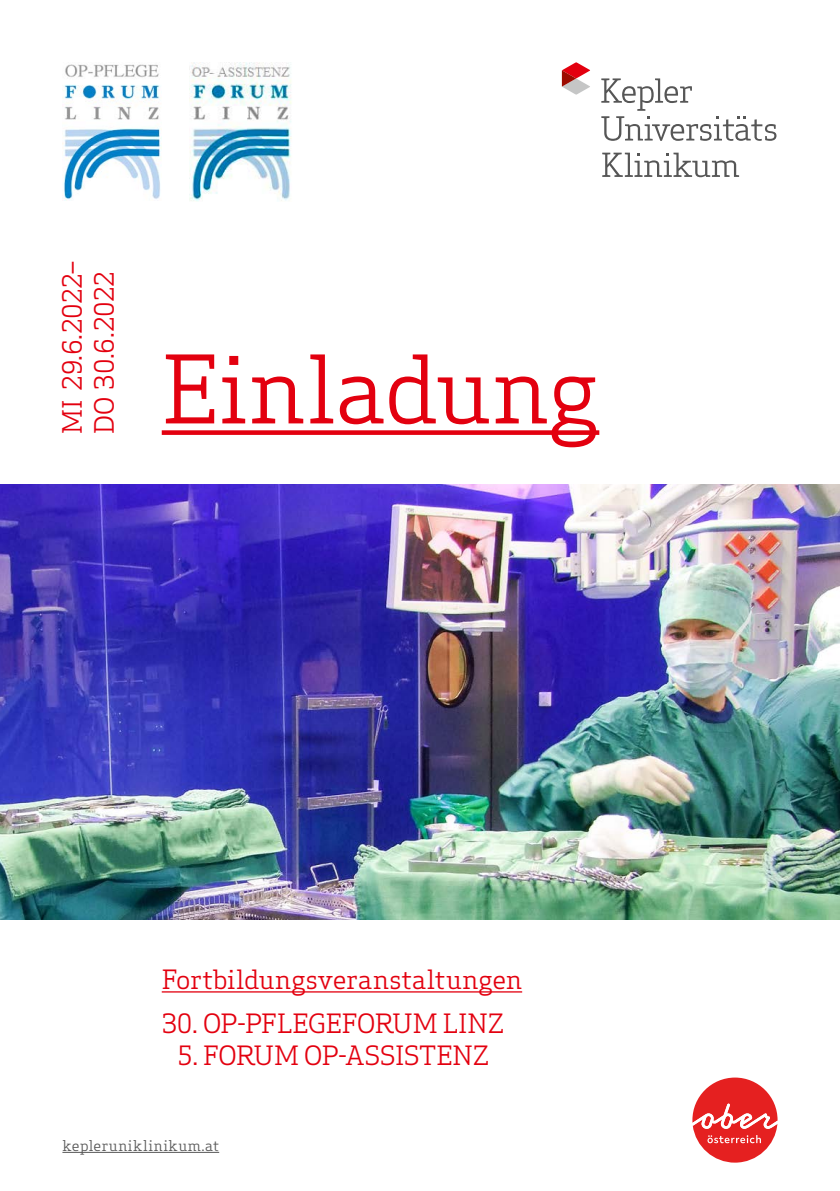
<style>
.page{position:relative;width:840px;height:1191px;background:#fff}
.page>*{position:absolute;margin:0;border:0;box-sizing:border-box;transform-origin:0 0}
.t1{font:92px "Apex Serif";letter-spacing:-.005em;color:#e3000f}
.t2{font:26px/32px "Apex Serif";letter-spacing:-.005em;color:#e3000f}
.t3{font:14.6px "Apex Serif";letter-spacing:.04em;color:#565656}
</style>
<div class="page">
<svg style="left:601px;top:78px;width:175px;height:63px"></svg>
<svg style="left:602px;top:153px;width:136px;height:24px"></svg>
<svg style="left:561px;top:62px;width:29px;height:33px"></svg>
<div style="left:162px;top:430px;width:437px;height:5px;background:#e3000f"></div>
<hr style="left:62px;top:1152px;width:157px;height:1px;background:#565656">
<img style="left:0;top:484px;width:839px;height:435px">
<hr style="left:162px;top:991px;width:360px;height:1px;background:#e3000f">
<img style="left:62px;top:64px;width:99px;height:136px">
<svg style="left:692px;top:1077px;width:85px;height:85px"></svg>
<img style="left:189px;top:62px;width:103px;height:139px">
<p class="t2" style="left:56px;top:434px;width:175px;rotate:-90deg">MI 29.6.2022–<br>DO 30.6.2022</p>
<h1 class="t1" style="left:162px;top:331px;width:439px">Einladung</h1>
<p class="t2" style="left:162px;top:963px;width:362px">Fortbildungsveranstaltungen</p>
<p class="t2" style="left:162px;top:1007px;width:343px">30. OP-PFLEGEFORUM LINZ</p>
<p class="t2" style="left:177px;top:1039px;width:313px">5. FORUM OP-ASSISTENZ</p>
<p class="t3" style="left:62px;top:1136px;width:158px">kepleruniklinikum.at</p>
</div>
